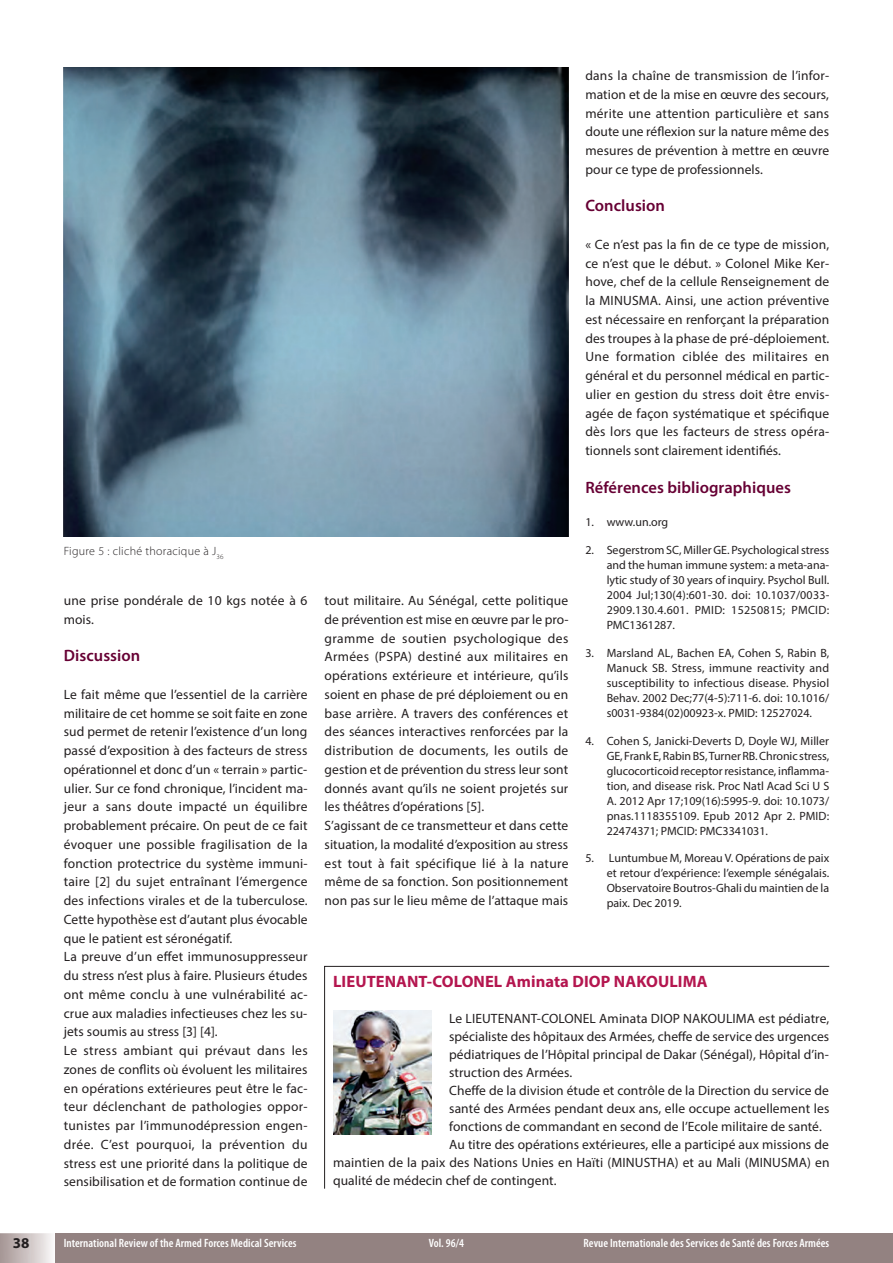
<style>
.page{position:relative;width:893px;height:1263px;background:#fff}
.page>*{position:absolute;margin:0;border:0;box-sizing:border-box;transform-origin:0 0}
.t1{font:600 16.5px "Myriad Pro";letter-spacing:.005em;color:#670134}
.t2{font:700 16.5px "Myriad Pro";letter-spacing:.005em;color:#b4164f}
.t3{font:700 15px "Myriad Pro";color:#231f20}
.t4{font:13.5px/18.8px "Myriad Pro";letter-spacing:.01em;color:#231f20}
.t5{font:12px/15px "Myriad Pro";color:#231f20;text-align:justify}
.t6{font:600 condensed 12px "Myriad Pro";letter-spacing:.005em;color:#fff}
.t7{font:300 12px "Myriad Pro";letter-spacing:.025em;color:#231f20}
</style>
<div class="page">
<div style="left:55px;top:1233px;width:838px;height:30px;background:#938281"></div>
<img style="left:64px;top:67px;width:504px;height:469px">
<svg style="left:324px;top:966px;width:506px;height:223px"></svg>
<img style="left:333px;top:1010px;width:99px;height:124px">
<svg style="left:0;top:1233px;width:52px;height:30px;background:#ccc3c2"></svg>
<p class="t3" style="left:13px;top:1233px;width:18px">38</p>
<p class="t7" style="left:64px;top:544px;width:161px">Figure 5 : cliché thoracique à J<sub>36</sub></p>
<p class="t4" style="left:64px;top:591px;width:245px">une prise pondérale de 10 kgs notée à 6 mois.</p>
<p class="t1" style="left:64px;top:645px;width:78px">Discussion</p>
<p class="t4" style="left:64px;top:685px;width:245px">Le fait même que l’essentiel de la carrière militaire de cet homme se soit faite en zone sud permet de retenir l’existence d’un long passé d’exposition à des facteurs de stress opérationnel et donc d’un « terrain » partic&shy;ulier. Sur ce fond chronique, l’incident ma&shy;jeur a sans doute impacté un équilibre probablement précaire. On peut de ce fait évoquer une possible fragilisation de la fonction protectrice du système immuni&shy;taire [2] du sujet entraînant l’émergence des infections virales et de la tuberculose.<br>Cette hypothèse est d’autant plus évocable que le patient est séronégatif.<br>La preuve d’un effet immunosuppresseur du stress n’est plus à faire. Plusieurs études ont même conclu à une vulnérabilité ac&shy;crue aux maladies infectieuses chez les su&shy;jets soumis au stress [3] [4].<br>Le stress ambiant qui prévaut dans les zones de conflits où évoluent les militaires en opérations extérieures peut être le fac&shy;teur déclenchant de pathologies oppor&shy;tunistes par l’immunodépression engen&shy;drée. C’est pourquoi, la prévention du stress est une priorité dans la politique de sensibilisation et de formation continue de</p>
<p class="t4" style="left:325px;top:591px;width:245px">tout militaire. Au Sénégal, cette politique de prévention est mise en œuvre par le pro&shy;gramme de soutien psychologique des Armées (PSPA) destiné aux militaires en opérations extérieure et intérieure, qu’ils soient en phase de pré déploiement ou en base arrière. A travers des conférences et des séances interactives renforcées par la distribution de documents, les outils de gestion et de prévention du stress leur sont donnés avant qu’ils ne soient projetés sur les théâtres d’opérations [5].<br>S’agissant de ce transmetteur et dans cette situation, la modalité d’exposition au stress est tout à fait spécifique lié à la nature même de sa fonction. Son positionnement non pas sur le lieu même de l’attaque mais</p>
<p class="t4" style="left:585px;top:66px;width:245px;text-align:justify">dans la chaîne de transmission de l’infor&shy;mation et de la mise en œuvre des secours, mérite une attention particulière et sans doute une réflexion sur la nature même des mesures de prévention à mettre en œuvre pour ce type de professionnels.</p>
<p class="t1" style="left:585px;top:195px;width:81px">Conclusion</p>
<p class="t4" style="left:585px;top:235px;width:245px;text-align:justify">« Ce n’est pas la fin de ce type de mission, ce n’est que le début. » Colonel Mike Ker&shy;hove, chef de la cellule Renseignement de la MINUSMA. Ainsi, une action préventive est nécessaire en renforçant la préparation des troupes à la phase de pré-déploiement.<br>Une formation ciblée des militaires en général et du personnel médical en partic&shy;ulier en gestion du stress doit être envis&shy;agée de façon systématique et spécifique dès lors que les facteurs de stress opéra&shy;tionnels sont clairement identifiés.</p>
<p class="t1" style="left:585px;top:476px;width:207px">Références bibliographiques</p>
<p class="t5" style="left:585px;top:515px;width:84px">1. www.un.org</p>
<p class="t5" style="left:607px;top:542px;width:224px;text-indent:-21px">2. Segerstrom SC, Miller GE. Psychological stress and the human immune system: a meta-ana&shy;lytic study of 30 years of inquiry. Psychol Bull.<br>2004 Jul;130(4):601-30. doi: 10.1037/0033- 2909.130.4.601. PMID: 15250815; PMCID:<br>PMC1361287.</p>
<p class="t5" style="left:607px;top:645px;width:224px;text-indent:-21px">3. Marsland AL, Bachen EA, Cohen S, Rabin B, Manuck SB. Stress, immune reactivity and susceptibility to infectious disease. Physiol Behav. 2002 Dec;77(4-5):711-6. doi: 10.1016/ s0031-9384(02)00923-x. PMID: 12527024.</p>
<p class="t5" style="left:607px;top:733px;width:224px;text-indent:-21px">4. Cohen S, Janicki-Deverts D, Doyle WJ, Miller GE, Frank E, Rabin BS, Turner RB. Chronic stress, glucocorticoid receptor resistance, inflamma&shy;tion, and disease risk. Proc Natl Acad Sci U S A. 2012 Apr 17;109(16):5995-9. doi: 10.1073/ pnas.1118355109. Epub 2012 Apr 2. PMID:<br>22474371; PMCID: PMC3341031.</p>
<p class="t5" style="left:607px;top:851px;width:224px;text-indent:-21px">5. Luntumbue M, Moreau V. Opérations de paix et retour d’expérience: l’exemple sénégalais.<br>Observatoire Boutros-Ghali du maintien de la paix. Dec 2019.</p>
<p class="t2" style="left:333px;top:971px;width:376px">LIEUTENANT-COLONEL Aminata DIOP NAKOULIMA</p>
<p class="t4" style="left:449px;top:1009px;width:382px">Le LIEUTENANT-COLONEL Aminata DIOP NAKOULIMA est pédiatre,</p>
<p class="t4" style="left:449px;top:1027px;width:382px">spécialiste des hôpitaux des Armées, cheffe de service des urgences</p>
<p class="t4" style="left:449px;top:1045px;width:381px">pédiatriques de l’Hôpital principal de Dakar (Sénégal), Hôpital d’in-</p>
<p class="t4" style="left:449px;top:1063px;width:124px">struction des Armées.</p>
<p class="t4" style="left:449px;top:1081px;width:381px">Cheffe de la division étude et contrôle de la Direction du service de</p>
<p class="t4" style="left:449px;top:1099px;width:382px">santé des Armées pendant deux ans, elle occupe actuellement les</p>
<p class="t4" style="left:449px;top:1117px;width:374px">fonctions de commandant en second de l’Ecole militaire de santé.</p>
<p class="t4" style="left:449px;top:1135px;width:381px">Au titre des opérations extérieures, elle a participé aux missions de</p>
<p class="t4" style="left:333px;top:1153px;width:498px">maintien de la paix des Nations Unies en Haïti (MINUSTHA) et au Mali (MINUSMA) en</p>
<p class="t4" style="left:333px;top:1171px;width:225px">qualité de médecin chef de contingent.</p>
<p class="t6" style="left:64px;top:1236px;width:234px">International Review of the Armed Forces Medical Services</p>
<p class="t6" style="left:429px;top:1236px;width:37px">Vol. 96/4</p>
<p class="t6" style="left:584px;top:1236px;width:247px">Revue Internationale des Services de Santé des Forces Armées</p>
</div>
